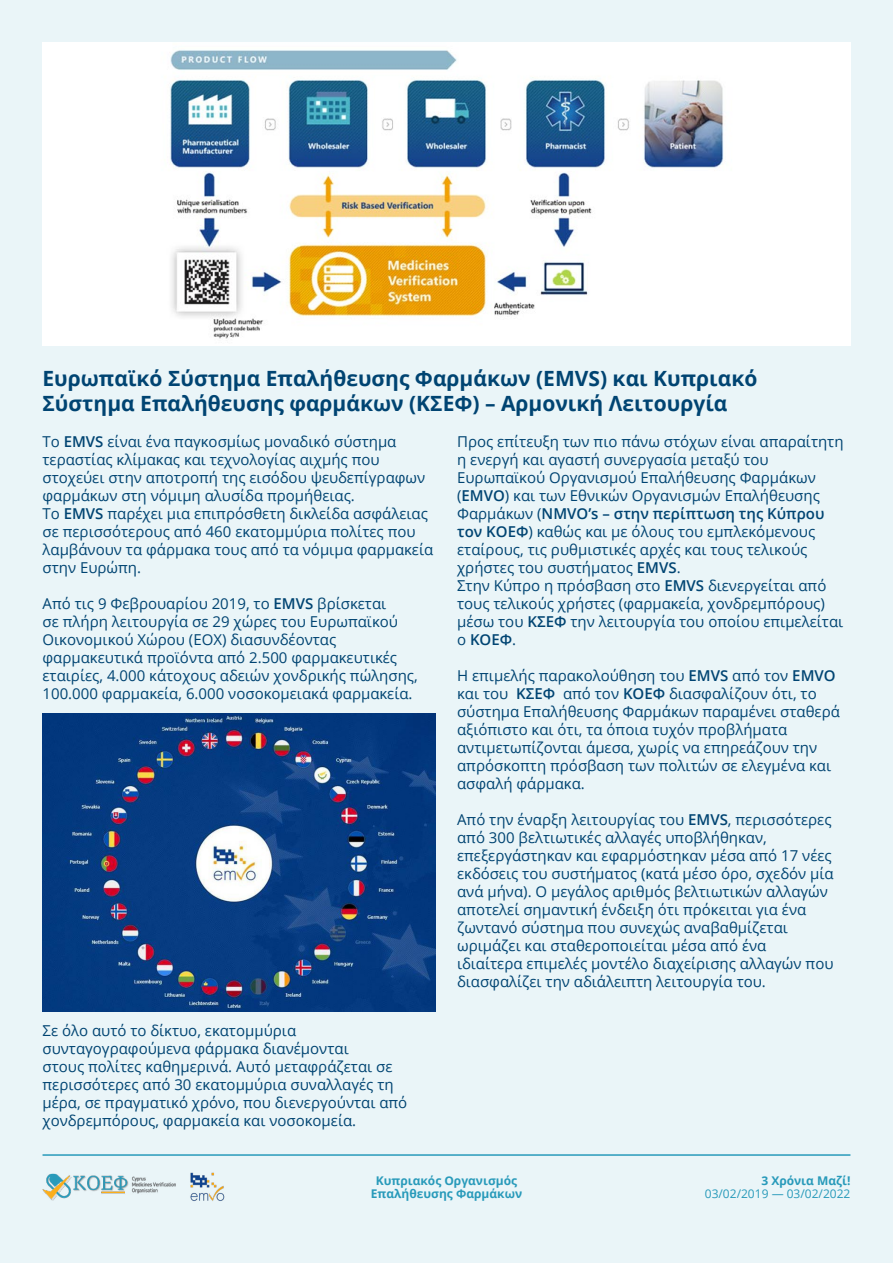
<style>
.page{position:relative;width:893px;height:1263px;background:#eaf5f8}
.page>*{position:absolute;margin:0;border:0;box-sizing:border-box;transform-origin:0 0}
.t1{font:700 21px/25.2px "Open Sans";color:#004472}
.t2{font:15px/18px "Open Sans";color:#004472}
.t3{font:700 12px/13.5px "Open Sans";color:#289aba;text-align:center}
.t4{font:12px "Open Sans";color:#289aba}
.s1{font-weight:600}
</style>
<div class="page">
<hr style="left:43px;top:1154px;width:807px;height:2px;background:#289aba">
<img style="left:43px;top:1173px;width:133px;height:28px">
<img style="left:190px;top:1172px;width:35px;height:29px">
<img style="left:43px;top:43px;width:807px;height:302px">
<img style="left:43px;top:714px;width:393px;height:297px">
<h1 class="t1" style="left:43px;top:365px;width:716px">Ευρωπαϊκό Σύστημα Επαλήθευσης Φαρμάκων (EMVS) και Κυπριακό<br>Σύστημα Επαλήθευσης φαρμάκων (ΚΣΕΦ) – Aρμονική Λειτουργία</h1>
<p class="t2" style="left:43px;top:432px;width:392px">Το <span class="s1">EMVS</span> είναι ένα παγκοσμίως μοναδικό σύστημα τεραστίας κλίμακας και τεχνολογίας αιχμής που στοχεύει στην αποτροπή της εισόδου ψευδεπίγραφων φαρμάκων στη νόμιμη αλυσίδα προμήθειας.<br>Το <span class="s1">EMVS</span> παρέχει μια επιπρόσθετη δικλείδα ασφάλειας σε περισσότερους από 460 εκατομμύρια πολίτες που λαμβάνουν τα φάρμακα τους από τα νόμιμα φαρμακεία στην Ευρώπη.</p>
<p class="t2" style="left:43px;top:594px;width:377px">Από τις 9 Φεβρουαρίου 2019, το <span class="s1">EMVS</span> βρίσκεται<br>σε πλήρη λειτουργία σε 29 χώρες του Ευρωπαϊκού Οικονομικού Χώρου (ΕΟΧ) διασυνδέοντας φαρμακευτικά προϊόντα από 2.500 φαρμακευτικές εταιρίες, 4.000 κάτοχους αδειών χονδρικής πώλησης, 100.000 φαρμακεία, 6.000 νοσοκομειακά φαρμακεία.</p>
<p class="t2" style="left:457px;top:432px;width:388px">Προς επίτευξη των πιο πάνω στόχων είναι απαραίτητη η ενεργή και αγαστή συνεργασία μεταξύ του Ευρωπαϊκού Οργανισμού Επαλήθευσης Φαρμάκων (<span class="s1">EMVO</span>) και των Εθνικών Οργανισμών Επαλήθευσης Φαρμάκων (<span class="s1">NMVO’s – στην περίπτωση της Κύπρου τον ΚΟΕΦ</span>) καθώς και με όλους του εμπλεκόμενους εταίρους, τις ρυθμιστικές αρχές και τους τελικούς χρήστες του συστήματος <span class="s1">EMVS</span>.<br>Στην Κύπρο η πρόσβαση στο <span class="s1">EMVS</span> διενεργείται από τους τελικούς χρήστες (φαρμακεία, χονδρεμπόρους) μέσω του <span class="s1">ΚΣΕΦ</span> την λειτουργία του οποίου επιμελείται ο <span class="s1">ΚΟΕΦ</span>.</p>
<p class="t2" style="left:457px;top:666px;width:384px">Η επιμελής παρακολούθηση του <span class="s1">EMVS</span> από τον <span class="s1">EMVO </span>και του <span class="s1">ΚΣΕΦ</span> από τον <span class="s1">ΚΟΕΦ</span> διασφαλίζουν ότι, το σύστημα Επαλήθευσης Φαρμάκων παραμένει σταθερά αξιόπιστο και ότι, τα όποια τυχόν προβλήματα αντιμετωπίζονται άμεσα, χωρίς να επηρεάζουν την απρόσκοπτη πρόσβαση των πολιτών σε ελεγμένα και ασφαλή φάρμακα.</p>
<p class="t2" style="left:457px;top:810px;width:378px">Από την έναρξη λειτουργίας του <span class="s1">EMVS</span>, περισσότερες από 300 βελτιωτικές αλλαγές υποβλήθηκαν, επεξεργάστηκαν και εφαρμόστηκαν μέσα από 17 νέες εκδόσεις του συστήματος (κατά μέσο όρο, σχεδόν μία ανά μήνα). Ο μεγάλος αριθμός βελτιωτικών αλλαγών αποτελεί σημαντική ένδειξη ότι πρόκειται για ένα ζωντανό σύστημα που συνεχώς αναβαθμίζεται ωριμάζει και σταθεροποιείται μέσα από ένα ιδιαίτερα επιμελές μοντέλο διαχείρισης αλλαγών που διασφαλίζει την αδιάλειπτη λειτουργία του.</p>
<p class="t2" style="left:43px;top:1021px;width:366px">Σε όλο αυτό το δίκτυο, εκατομμύρια συνταγογραφούμενα φάρμακα διανέμονται<br>στους πολίτες καθημερινά. Αυτό μεταφράζεται σε περισσότερες από 30 εκατομμύρια συναλλαγές τη μέρα, σε πραγματικό χρόνο, που διενεργούνται από χονδρεμπόρους, φαρμακεία και νοσοκομεία.</p>
<p class="t3" style="left:371px;top:1173px;width:153px">Κυπριακός Οργανισμός<br>Επαλήθευσης Φαρμάκων</p>
<p class="t3" style="left:761px;top:1173px;width:91px">3 Χρόνια Μαζί!</p>
<p class="t4" style="left:705px;top:1186px;width:147px">03/02/2019 — 03/02/2022</p>
</div>
